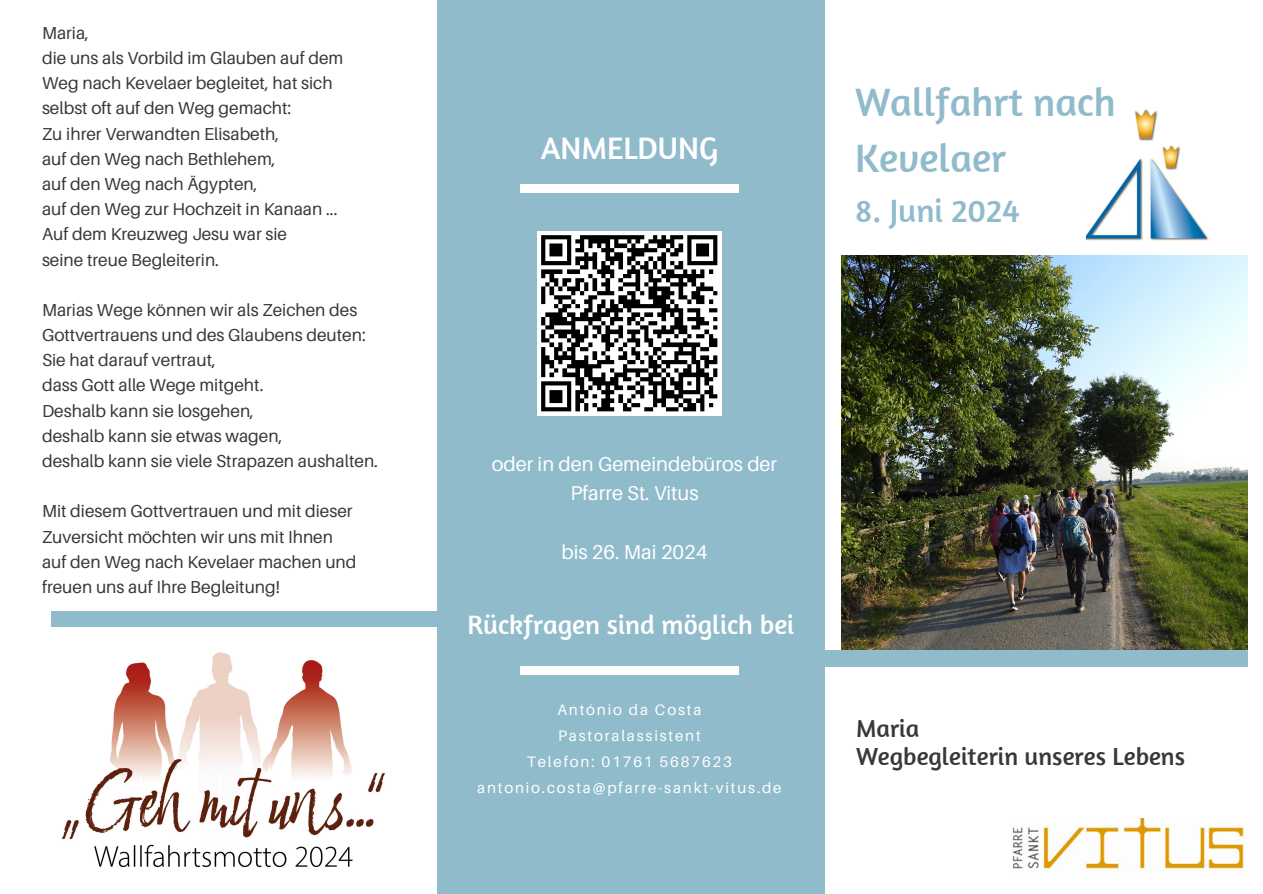
<style>
.page{position:relative;width:1263px;height:894px;background:#fff}
.page>*{position:absolute;margin:0;border:0;box-sizing:border-box;transform-origin:0 0}
.t1{font:40.5px/56.2px "Amaranth";color:#90bbcb}
.t2{font:33px "Amaranth";color:#90bbcb}
.t3{font:31.8px "Amaranth";color:#fff}
.t4{font:27.3px "Amaranth";color:#fff}
.t5{font:25.2px/27.3px "Amaranth";color:#383838}
.t6{font:20.1px/29.2px "Aileron";color:#fff;text-align:center}
.t7{font:17.25px/25.2px "Aileron";color:#383838}
.t8{font:15.15px "Aileron";letter-spacing:.12em;color:#fff}
</style>
<div class="page">
<img style="left:842px;top:255px;width:406px;height:397px">
<div style="left:438px;top:0;width:387px;height:893px;background:#90bbcb"></div>
<div style="left:822px;top:650px;width:425px;height:16px;background:#90bbcb"></div>
<div style="left:521px;top:666px;width:218px;height:8px;background:#fff"></div>
<div style="left:51px;top:611px;width:387px;height:15px;background:#90bbcb"></div>
<img style="left:1012px;top:818px;width:233px;height:55px">
<img style="left:1086px;top:109px;width:123px;height:132px">
<div style="left:520px;top:185px;width:218px;height:8px;background:#fff"></div>
<img style="left:537px;top:231px;width:185px;height:185px">
<img style="left:62px;top:652px;width:323px;height:216px">
<h4 class="t7" style="left:42px;top:20px;width:303px">Maria,<br>die uns als Vorbild im Glauben auf dem<br>Weg nach Kevelaer begleitet, hat sich selbst oft auf den Weg gemacht:<br>Zu ihrer Verwandten Elisabeth,<br>auf den Weg nach Bethlehem,<br>auf den Weg nach Ägypten,<br>auf den Weg zur Hochzeit in Kanaan ...<br>Auf dem Kreuzweg Jesu war sie<br>seine treue Begleiterin.</h4>
<h4 class="t7" style="left:42px;top:297px;width:338px">Marias Wege können wir als Zeichen des Gottvertrauens und des Glaubens deuten:<br>Sie hat darauf vertraut,<br>dass Gott alle Wege mitgeht.<br>Deshalb kann sie losgehen,<br>deshalb kann sie etwas wagen,<br>deshalb kann sie viele Strapazen aushalten.</h4>
<h3 class="t7" style="left:42px;top:498px;width:316px">Mit diesem Gottvertrauen und mit dieser Zuversicht möchten wir uns mit Ihnen auf den Weg nach Kevelaer machen und freuen uns auf Ihre Begleitung!</h3>
<h5 class="t3" style="left:541px;top:128px;width:179px">ANMELDUNG</h5>
<p class="t1" style="left:855px;top:73px;width:262px">Wallfahrt nach<br>Kevelaer</p>
<p class="t2" style="left:855px;top:189px;width:166px">8. Juni 2024</p>
<p class="t6" style="left:492px;top:449px;width:287px">oder in den Gemeindebüros der<br>Pfarre St. Vitus</p>
<h1 class="t6" style="left:561px;top:536px;width:147px">bis 26. Mai 2024</h1>
<p class="t4" style="left:467px;top:607px;width:328px">Rückfragen sind möglich bei</p>
<p class="t8" style="left:557px;top:699px;width:145px">António da Costa</p>
<p class="t8" style="left:558px;top:726px;width:144px">Pastoralassistent</p>
<h5 class="t8" style="left:527px;top:752px;width:207px">Telefon: 01761 5687623</h5>
<h5 class="t8" style="left:477px;top:778px;width:306px">antonio.costa@pfarre-sankt-vitus.de</h5>
<p class="t5" style="left:856px;top:714px;width:331px">Maria<br>Wegbegleiterin unseres Lebens</p>
</div>
